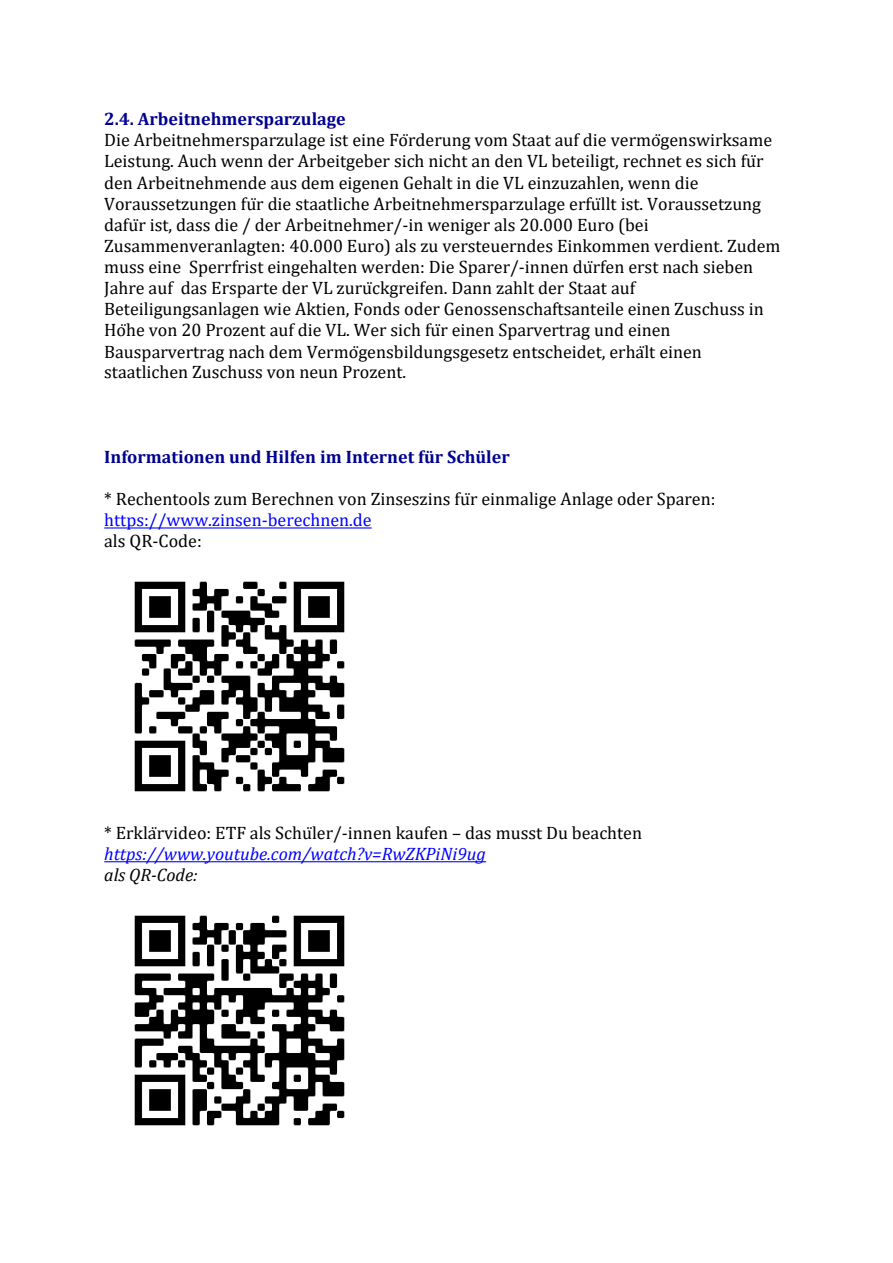
<style>
.page{position:relative;width:893px;height:1263px;background:#fff}
.page>*{position:absolute;margin:0;border:0;box-sizing:border-box;transform-origin:0 0}
.t1{font:18px/21.1px "Cambria";color:#000}
.t2{font:700 18px "Cambria";color:#000090}
.t3{font:italic 18px "Cambria";color:#00f}
.t4{font:18px "Cambria";color:#00f}
.t5{font:italic 18px "Cambria";color:#000}
</style>
<div class="page">
<hr style="left:104px;top:527px;width:268px;height:1px;background:#00f">
<img style="left:134px;top:581px;width:211px;height:211px">
<hr style="left:104px;top:861px;width:382px;height:1px;background:#00f">
<img style="left:134px;top:915px;width:211px;height:211px">
<p class="t2" style="left:104px;top:111px;width:243px">2.4. Arbeitnehmersparzulage</p>
<p class="t1" style="left:104px;top:131px;width:678px">Die Arbeitnehmersparzulage ist eine Förderung vom Staat auf die vermögenswirksame Leistung. Auch wenn der Arbeitgeber sich nicht an den VL beteiligt, rechnet es sich für den Arbeitnehmende aus dem eigenen Gehalt in die VL einzuzahlen, wenn die Voraussetzungen für die staatliche Arbeitnehmersparzulage erfüllt ist. Voraussetzung dafür ist, dass die / der Arbeitnehmer/-in weniger als 20.000 Euro (bei Zusammenveranlagten: 40.000 Euro) als zu versteuerndes Einkommen verdient. Zudem muss eine Sperrfrist eingehalten werden: Die Sparer/-innen dürfen erst nach sieben Jahre auf das Ersparte der VL zurückgreifen. Dann zahlt der Staat auf Beteiligungsanlagen wie Aktien, Fonds oder Genossenschaftsanteile einen Zuschuss in Höhe von 20 Prozent auf die VL. Wer sich für einen Sparvertrag und einen Bausparvertrag nach dem Vermögensbildungsgesetz entscheidet, erhält einen staatlichen Zuschuss von neun Prozent.</p>
<p class="t2" style="left:104px;top:449px;width:407px">Informationen und Hilfen im Internet für Schüler</p>
<p class="t1" style="left:104px;top:489px;width:613px">* Rechentools zum Berechnen von Zinseszins für einmalige Anlage oder Sparen:</p>
<p class="t4" style="left:104px;top:512px;width:269px">https://www.zinsen-berechnen.de</p>
<p class="t1" style="left:104px;top:532px;width:99px">als QR-Code:</p>
<p class="t1" style="left:104px;top:823px;width:539px">* Erklärvideo: ETF als Schüler/-innen kaufen – das musst Du beachten</p>
<p class="t3" style="left:104px;top:846px;width:383px">https://www.youtube.com/watch?v=RwZKPiNi9ug</p>
<p class="t5" style="left:104px;top:867px;width:95px">als QR-Code:</p>
</div>
